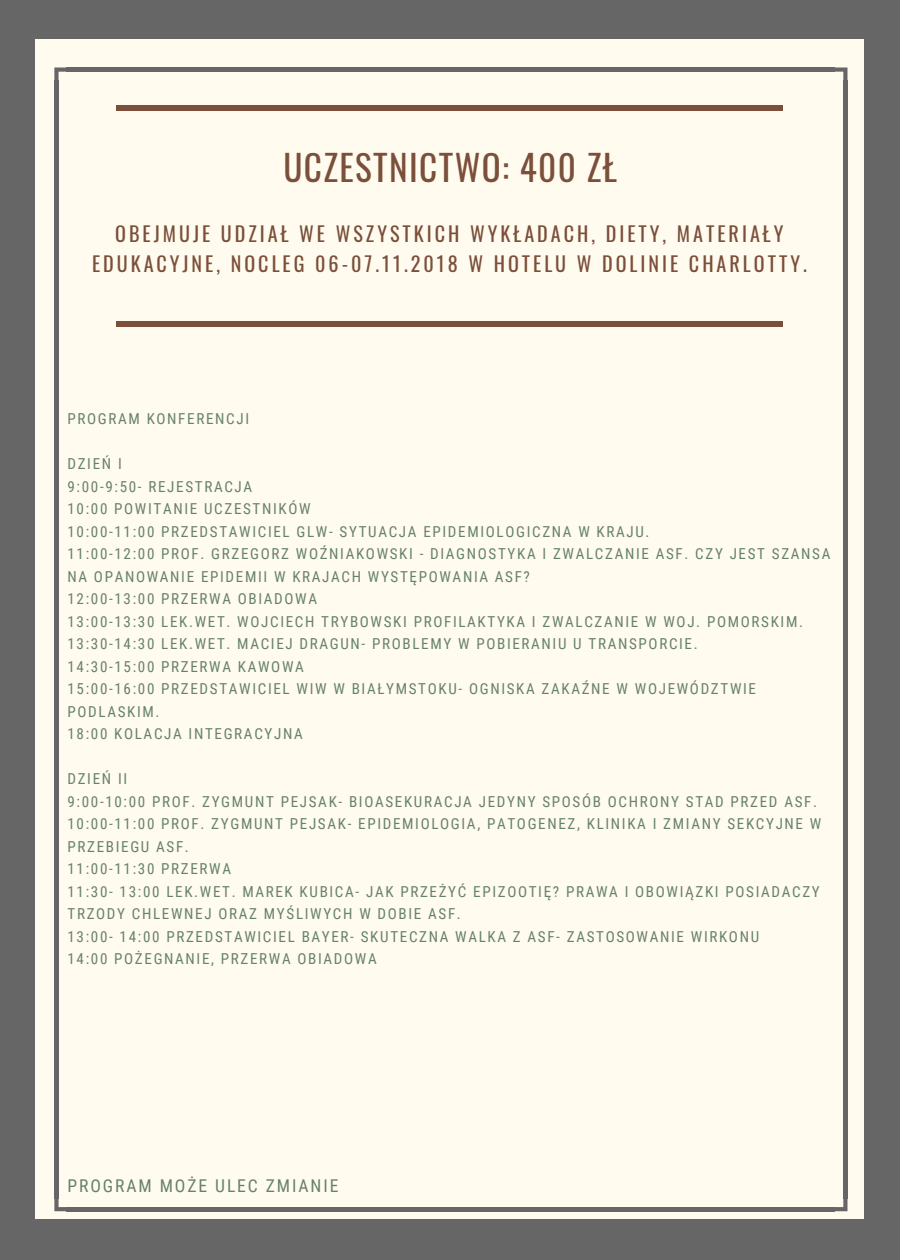
<style>
.page{position:relative;width:900px;height:1260px;background:#666}
.page>*{position:absolute;margin:0;border:0;box-sizing:border-box;transform-origin:0 0}
.t1{font:35.25px "Oswald";letter-spacing:.04em;color:#7b4f3a}
.t2{font:20px/30px "Oswald";letter-spacing:.15em;color:#7b4f3a;text-align:center}
.t3{font:17.5px "Roboto Condensed";letter-spacing:.11em;color:#66816d}
.t4{font:15px/22.5px "Roboto Condensed";letter-spacing:.11em;color:#66816d}
</style>
<div class="page">
<div style="left:36px;top:39px;width:828px;height:1180px;background:#fffbef"></div>
<hr style="left:843px;top:80px;width:4px;height:1119px;background:#666">
<div style="left:54px;top:80px;width:5px;height:1119px;background:#666"></div>
<div style="left:67px;top:67px;width:768px;height:5px;background:#666"></div>
<hr style="left:67px;top:1207px;width:768px;height:4px;background:#666">
<svg style="left:835px;top:68px;width:12px;height:12px"></svg>
<svg style="left:54px;top:68px;width:13px;height:12px"></svg>
<svg style="left:835px;top:1199px;width:12px;height:12px"></svg>
<svg style="left:54px;top:1199px;width:13px;height:12px"></svg>
<div style="left:116px;top:105px;width:666px;height:6px;background:#7b4f3a"></div>
<div style="left:116px;top:321px;width:666px;height:5px;background:#7b4f3a"></div>
<h1 class="t1" style="left:283px;top:140px;width:335px">UCZESTNICTWO: 400 ZŁ</h1>
<h2 class="t2" style="left:92px;top:218px;width:716px">OBEJMUJE UDZIAŁ WE WSZYSTKICH WYKŁADACH, DIETY, MATERIAŁY<br>EDUKACYJNE, NOCLEG 06-07.11.2018 W HOTELU W DOLINIE CHARLOTTY.</h2>
<p class="t4" style="left:68px;top:408px;width:183px">PROGRAM KONFERENCJI</p>
<p class="t4" style="left:68px;top:453px;width:764px">DZIEŃ I<br>9:00-9:50- REJESTRACJA<br>10:00 POWITANIE UCZESTNIKÓW<br>10:00-11:00 PRZEDSTAWICIEL GLW- SYTUACJA EPIDEMIOLOGICZNA W KRAJU.<br>11:00-12:00 PROF. GRZEGORZ WOŹNIAKOWSKI - DIAGNOSTYKA I ZWALCZANIE ASF. CZY JEST SZANSA NA OPANOWANIE EPIDEMII W KRAJACH WYSTĘPOWANIA ASF?<br>12:00-13:00 PRZERWA OBIADOWA<br>13:00-13:30 LEK.WET. WOJCIECH TRYBOWSKI PROFILAKTYKA I ZWALCZANIE W WOJ. POMORSKIM.<br>13:30-14:30 LEK.WET. MACIEJ DRAGUN- PROBLEMY W POBIERANIU U TRANSPORCIE.<br>14:30-15:00 PRZERWA KAWOWA<br>15:00-16:00 PRZEDSTAWICIEL WIW W BIAŁYMSTOKU- OGNISKA ZAKAŹNE W WOJEWÓDZTWIE PODLASKIM.<br>18:00 KOLACJA INTEGRACYJNA</p>
<p class="t4" style="left:68px;top:768px;width:755px">DZIEŃ II<br>9:00-10:00 PROF. ZYGMUNT PEJSAK- BIOASEKURACJA JEDYNY SPOSÓB OCHRONY STAD PRZED ASF.<br>10:00-11:00 PROF. ZYGMUNT PEJSAK- EPIDEMIOLOGIA, PATOGENEZ, KLINIKA I ZMIANY SEKCYJNE W PRZEBIEGU ASF.<br>11:00-11:30 PRZERWA<br>11:30- 13:00 LEK.WET. MAREK KUBICA- JAK PRZEŻYĆ EPIZOOTIĘ? PRAWA I OBOWIĄZKI POSIADACZY TRZODY CHLEWNEJ ORAZ MYŚLIWYCH W DOBIE ASF.<br>13:00- 14:00 PRZEDSTAWICIEL BAYER- SKUTECZNA WALKA Z ASF- ZASTOSOWANIE WIRKONU<br>14:00 POŻEGNANIE, PRZERWA OBIADOWA</p>
<p class="t3" style="left:68px;top:1176px;width:272px">PROGRAM MOŻE ULEC ZMIANIE</p>
</div>
